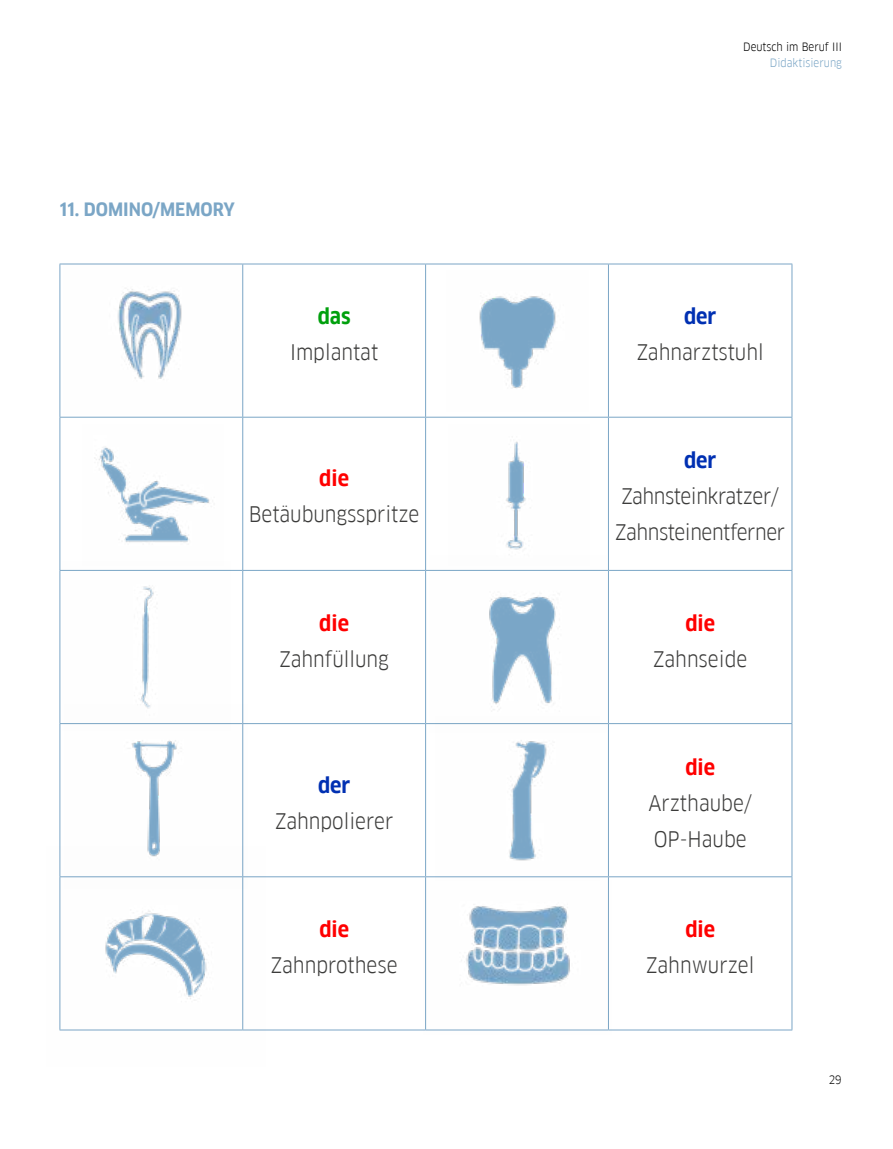
<style>
.page{position:relative;width:893px;height:1149px;background:#fff}
.page>*{position:absolute;margin:0;border:0;box-sizing:border-box;transform-origin:0 0}
.t1{font:21px/36px "Goethe FF Clan";color:#3c3c3b}
.t2{font:21px/36px "Goethe FF Clan";letter-spacing:-.02em;color:#3c3c3b}
.t3{font:700 21px "Goethe FF Clan";color:#f00}
.t4{font:700 21px "Goethe FF Clan";color:#0030b2}
.t5{font:700 21px "Goethe FF Clan";color:#00a00d}
.t6{font:700 18px "Goethe FF Clan";color:#7ba6c6}
.t7{font:11.25px "Goethe FF Clan";color:#000}
.t8{font:11.25px "Goethe FF Clan";color:#7ba6c6}
</style>
<div class="page">
<hr style="left:60px;top:263px;width:183px;height:1px;background:#7ba6c6">
<hr style="left:60px;top:264px;width:1px;height:152px;background:#7ba6c6">
<hr style="left:243px;top:263px;width:183px;height:1px;background:#7ba6c6">
<hr style="left:242px;top:264px;width:1px;height:152px;background:#7ba6c6">
<hr style="left:426px;top:263px;width:182px;height:1px;background:#7ba6c6">
<hr style="left:425px;top:264px;width:1px;height:152px;background:#7ba6c6">
<hr style="left:608px;top:263px;width:184px;height:1px;background:#7ba6c6">
<hr style="left:608px;top:264px;width:1px;height:152px;background:#7ba6c6">
<hr style="left:792px;top:264px;width:1px;height:152px;background:#7ba6c6">
<hr style="left:60px;top:416px;width:183px;height:1px;background:#7ba6c6">
<hr style="left:60px;top:417px;width:1px;height:153px;background:#7ba6c6">
<hr style="left:243px;top:416px;width:183px;height:1px;background:#7ba6c6">
<hr style="left:242px;top:417px;width:1px;height:153px;background:#7ba6c6">
<hr style="left:426px;top:416px;width:182px;height:1px;background:#7ba6c6">
<hr style="left:425px;top:417px;width:1px;height:153px;background:#7ba6c6">
<hr style="left:608px;top:416px;width:184px;height:1px;background:#7ba6c6">
<hr style="left:608px;top:417px;width:1px;height:153px;background:#7ba6c6">
<hr style="left:792px;top:417px;width:1px;height:153px;background:#7ba6c6">
<hr style="left:60px;top:570px;width:183px;height:1px;background:#7ba6c6">
<hr style="left:60px;top:570px;width:1px;height:153px;background:#7ba6c6">
<hr style="left:243px;top:570px;width:183px;height:1px;background:#7ba6c6">
<hr style="left:242px;top:570px;width:1px;height:153px;background:#7ba6c6">
<hr style="left:426px;top:570px;width:182px;height:1px;background:#7ba6c6">
<hr style="left:425px;top:570px;width:1px;height:153px;background:#7ba6c6">
<hr style="left:608px;top:570px;width:184px;height:1px;background:#7ba6c6">
<hr style="left:608px;top:570px;width:1px;height:153px;background:#7ba6c6">
<hr style="left:792px;top:570px;width:1px;height:153px;background:#7ba6c6">
<hr style="left:60px;top:723px;width:183px;height:1px;background:#7ba6c6">
<hr style="left:60px;top:723px;width:1px;height:153px;background:#7ba6c6">
<hr style="left:243px;top:723px;width:183px;height:1px;background:#7ba6c6">
<hr style="left:426px;top:723px;width:182px;height:1px;background:#7ba6c6">
<hr style="left:425px;top:723px;width:1px;height:153px;background:#7ba6c6">
<hr style="left:608px;top:723px;width:184px;height:1px;background:#7ba6c6">
<hr style="left:608px;top:723px;width:1px;height:153px;background:#7ba6c6">
<hr style="left:792px;top:723px;width:1px;height:153px;background:#7ba6c6">
<hr style="left:243px;top:876px;width:183px;height:1px;background:#7ba6c6">
<hr style="left:426px;top:876px;width:182px;height:1px;background:#7ba6c6">
<hr style="left:425px;top:876px;width:1px;height:153px;background:#7ba6c6">
<hr style="left:608px;top:876px;width:184px;height:1px;background:#7ba6c6">
<hr style="left:608px;top:876px;width:1px;height:153px;background:#7ba6c6">
<hr style="left:792px;top:876px;width:1px;height:153px;background:#7ba6c6">
<hr style="left:243px;top:1029px;width:183px;height:1px;background:#7ba6c6">
<hr style="left:608px;top:1029px;width:184px;height:1px;background:#7ba6c6">
<img style="left:59px;top:846px;width:206px;height:185px">
<img style="left:96px;top:447px;width:114px;height:96px">
<img style="left:479px;top:296px;width:77px;height:93px">
<img style="left:63px;top:263px;width:179px;height:116px">
<img style="left:64px;top:704px;width:183px;height:183px">
<img style="left:430px;top:569px;width:176px;height:156px">
<img style="left:435px;top:716px;width:164px;height:162px">
<img style="left:424px;top:880px;width:187px;height:151px">
<img style="left:62px;top:569px;width:168px;height:160px">
<img style="left:506px;top:441px;width:20px;height:109px">
<p class="t6" style="left:60px;top:199px;width:177px">11. DOMINO/MEMORY</p>
<p class="t5" style="left:318px;top:304px;width:35px">das</p>
<p class="t1" style="left:290px;top:334px;width:90px">Implantat</p>
<p class="t3" style="left:319px;top:466px;width:31px">die</p>
<p class="t1" style="left:249px;top:496px;width:172px">Betäubungsspritze</p>
<p class="t3" style="left:319px;top:610px;width:31px">die</p>
<p class="t1" style="left:279px;top:640px;width:111px">Zahnfüllung</p>
<p class="t4" style="left:318px;top:772px;width:34px">der</p>
<p class="t1" style="left:275px;top:802px;width:120px">Zahnpolierer</p>
<p class="t3" style="left:319px;top:916px;width:31px">die</p>
<p class="t1" style="left:271px;top:946px;width:128px">Zahnprothese</p>
<p class="t7" style="left:743px;top:40px;width:100px">Deutsch im Beruf III</p>
<p class="t8" style="left:770px;top:56px;width:74px">Didaktisierung</p>
<p class="t4" style="left:684px;top:304px;width:34px">der</p>
<p class="t1" style="left:637px;top:334px;width:129px">Zahnarztstuhl</p>
<p class="t4" style="left:684px;top:448px;width:34px">der</p>
<p class="t2" style="left:615px;top:478px;width:171px">Zahnsteinkratzer/<br>Zahnsteinentferner</p>
<p class="t3" style="left:685px;top:610px;width:31px">die</p>
<p class="t1" style="left:653px;top:640px;width:96px">Zahnseide</p>
<p class="t3" style="left:685px;top:754px;width:31px">die</p>
<p class="t1" style="left:648px;top:784px;width:105px">Arzthaube/<br>OP-Haube</p>
<p class="t3" style="left:685px;top:916px;width:31px">die</p>
<p class="t1" style="left:646px;top:946px;width:110px">Zahnwurzel</p>
<p class="t7" style="left:829px;top:1073px;width:14px">29</p>
</div>
